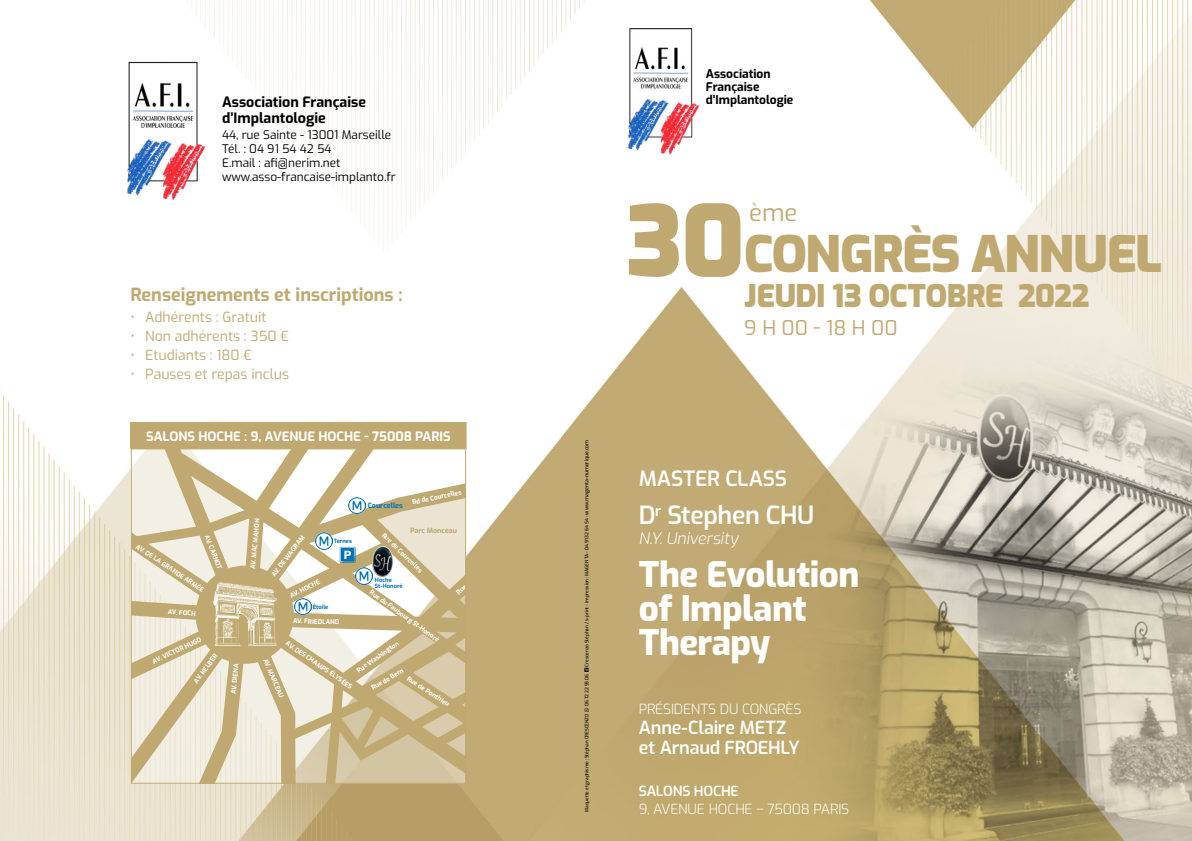
<style>
.page{position:relative;width:1192px;height:841px;background:#fff}
.page>*{position:absolute;margin:0;border:0;box-sizing:border-box;transform-origin:0 0}
.t1{font:900 97.6px "Exo";color:#c0a971}
.t2{font:900 50px "Exo";letter-spacing:-.03em;color:#c0a971}
.t3{font:800 35px/34px "Exo";letter-spacing:-.015em;color:#fff}
.t4{font:900 30.9px "Exo";letter-spacing:-.02em;color:#c0a971}
.t5{font:600 25px "Exo";letter-spacing:-.02em;color:#fff}
.t6{font:23.8px "Exo";color:#c0a971}
.t7{font:600 21px "Exo";letter-spacing:-.005em;color:#fff}
.t8{font:20.2px "Exo";color:#c0a971}
.t9{font:600 18px/20px "Exo";letter-spacing:-.01em;color:#fff}
.t10{font:700 18px "Exo";color:#c0a971}
.t11{font:italic 300 16px "Exo";color:#fff}
.t12{font:700 14.2px/15.4px "Exo";color:#000}
.t13{font:14px "Exo";color:#c0a971}
.t14{font:300 14px "Exo";letter-spacing:-.015em;color:#fff}
.t15{font:600 14px "Exo";letter-spacing:-.015em;color:#fff}
.t16{font:700 12.9px "Exo";color:#fff}
.t17{font:700 12px/13px "Exo";color:#000}
.t18{font:11.9px/14.2px "Exo";color:#000}
.t19{font:700 7.2px "Exo";color:#c0a971}
.t20{font:700 7.2px "Exo";color:#0072bc}
.t21{font:700 6.5px "Exo";color:#fff}
.t22{font:700 5.8px/5.8px "Exo";letter-spacing:.005em;color:#0072bc}
.t23{font:500 4.8px "Exo";letter-spacing:-.005em;color:#000}
.s1{font-size:5.2px}
</style>
<div class="page">
<img style="left:0;top:0;width:1191px;height:841px">
<svg style="left:133px;top:450px;width:331px;height:331px"></svg>
<img style="left:372px;top:546px;width:20px;height:30px">
<img style="left:214px;top:583px;width:62px;height:62px">
<svg style="left:340px;top:547px;width:15px;height:15px"></svg>
<img style="left:356px;top:568px;width:16px;height:16px">
<img style="left:315px;top:532px;width:17px;height:17px">
<img style="left:294px;top:598px;width:17px;height:16px">
<img style="left:349px;top:497px;width:16px;height:16px">
<div style="left:131px;top:448px;width:335px;height:335px;border:1px solid #c0a971"></div>
<div style="left:131px;top:422px;width:335px;height:26px;background:#c0a971"></div>
<img style="left:116px;top:53px;width:99px;height:153px">
<img style="left:618px;top:20px;width:91px;height:139px">
<svg style="left:584px;top:707px;width:5px;height:4px"></svg>
<svg style="left:584px;top:667px;width:5px;height:4px"></svg>
<h3 class="t12" style="left:222px;top:93px;width:145px">Association Française d’Implantologie</h3>
<h3 class="t18" style="left:222px;top:126px;width:175px">44, rue Sainte - 13001 Marseille<br>Tél. : 04 91 54 42 54<br>E.mail : afi@nerim.net www.asso-francaise-implanto.fr</h3>
<h3 class="t10" style="left:130px;top:280px;width:273px">Renseignements et inscriptions :</h3>
<h3 class="t13" style="left:130px;top:307px;width:137px">• Adhérents : Gratuit</h3>
<h3 class="t13" style="left:130px;top:326px;width:160px">• Non adhérents : 350 €</h3>
<h3 class="t13" style="left:130px;top:345px;width:123px">• Etudiants : 180 €</h3>
<h3 class="t13" style="left:130px;top:364px;width:160px">• Pauses et repas inclus</h3>
<h3 class="t16" style="left:146px;top:426px;width:306px">SALONS HOCHE : 9, AVENUE HOCHE - 75008 PARIS</h3>
<p class="t21" style="left:139px;top:541px;width:82px;rotate:34deg">AV. DE LA GRANDE ARMÉE</p>
<p class="t21" style="left:211px;top:533px;width:38px;rotate:68deg">AV. CARNOT</p>
<p class="t21" style="left:168px;top:607px;width:29px;rotate:3deg">AV. FOCH</p>
<p class="t21" style="left:151px;top:657px;width:55px;rotate:-25deg">AV. VICTOR HUGO</p>
<p class="t21" style="left:191px;top:679px;width:36px;rotate:-53deg">AV. KELBER</p>
<p class="t21" style="left:229px;top:693px;width:32px;rotate:-85deg">AV. DIENA</p>
<p class="t21" style="left:411px;top:497px;width:52px;rotate:-12deg">Bd de Courcelles</p>
<p class="t21" style="left:386px;top:530px;width:55px;rotate:44deg">Rue de Courcelles</p>
<p class="t20" style="left:367px;top:499px;width:37px">Courcelles</p>
<p class="t21" style="left:248px;top:569px;width:52px;rotate:-85deg">AV. MAC MAHON</p>
<p class="t19" style="left:410px;top:525px;width:49px">Parc Monceau</p>
<p class="t21" style="left:269px;top:573px;width:52px;rotate:-53deg">AV. DE WAGRAM</p>
<p class="t22" style="left:334px;top:537px;width:20px">Ternes</p>
<p class="t22" style="left:375px;top:576px;width:29px">Hoche<br>St-Honoré</p>
<p class="t21" style="left:288px;top:591px;width:34px;rotate:-27deg">AV. HOCHE</p>
<p class="t21" style="left:373px;top:587px;width:85px;rotate:36deg">Rue du Faubourg St-Honoré</p>
<p class="t22" style="left:313px;top:603px;width:17px">Étoile</p>
<p class="t21" style="left:293px;top:615px;width:48px;rotate:2deg">AV. FRIEDLAND</p>
<p class="t21" style="left:289px;top:638px;width:81px;rotate:35deg">AV. DES CHAMPS ÉLYSÉES</p>
<p class="t21" style="left:354px;top:667px;width:51px;rotate:-35deg">Rue Washington</p>
<p class="t21" style="left:369px;top:683px;width:38px;rotate:-30deg">Rue de Bern</p>
<p class="t21" style="left:410px;top:673px;width:51px;rotate:33deg">Rue de Ponthieu</p>
<p class="t21" style="left:270px;top:656px;width:44px;rotate:67deg">AV. MARCEAU</p>
<h3 class="t17" style="left:706px;top:66px;width:89px">Association<br>Française d’Implantologie</h3>
<h1 class="t1" style="left:625px;top:165px;width:120px">30</h1>
<h3 class="t6" style="left:749px;top:195px;width:50px">ème</h3>
<h2 class="t2" style="left:744px;top:215px;width:419px">CONGRÈS ANNUEL</h2>
<h3 class="t4" style="left:744px;top:272px;width:347px">JEUDI 13 OCTOBRE 2022</h3>
<h3 class="t8" style="left:744px;top:313px;width:155px">9 H 00 - 18 H 00</h3>
<p class="t23" style="left:583px;top:666px;width:228px;rotate:-90deg">Crescenzo Stéphan / s-print - Impression : MAGENTA - 04 91 32 64 54 - <span class="s1">www.magenta-numerique.com</span></p>
<p class="t23" style="left:583px;top:706px;width:34px;rotate:-90deg">06 72 22 93 06</p>
<p class="t23" style="left:583px;top:812px;width:100px;rotate:-90deg">Maquette et graphisme : Stéphan CRESCENZO</p>
<h3 class="t7" style="left:638px;top:462px;width:150px">MASTER CLASS</h3>
<h3 class="t5" style="left:638px;top:496px;width:177px">D<sup>r</sup> Stephen CHU</h3>
<h3 class="t11" style="left:638px;top:526px;width:101px">N.Y. University</h3>
<h3 class="t3" style="left:638px;top:555px;width:222px">The Evolution of Implant<br>Therapy</h3>
<h3 class="t14" style="left:638px;top:698px;width:164px">PRÉSIDENTS DU CONGRÈS</h3>
<h3 class="t9" style="left:638px;top:716px;width:162px">Anne-Claire METZ et Arnaud FROEHLY</h3>
<h3 class="t15" style="left:638px;top:780px;width:102px">SALONS HOCHE</h3>
<h3 class="t14" style="left:638px;top:798px;width:212px">9, AVENUE HOCHE – 75008 PARIS</h3>
</div>
